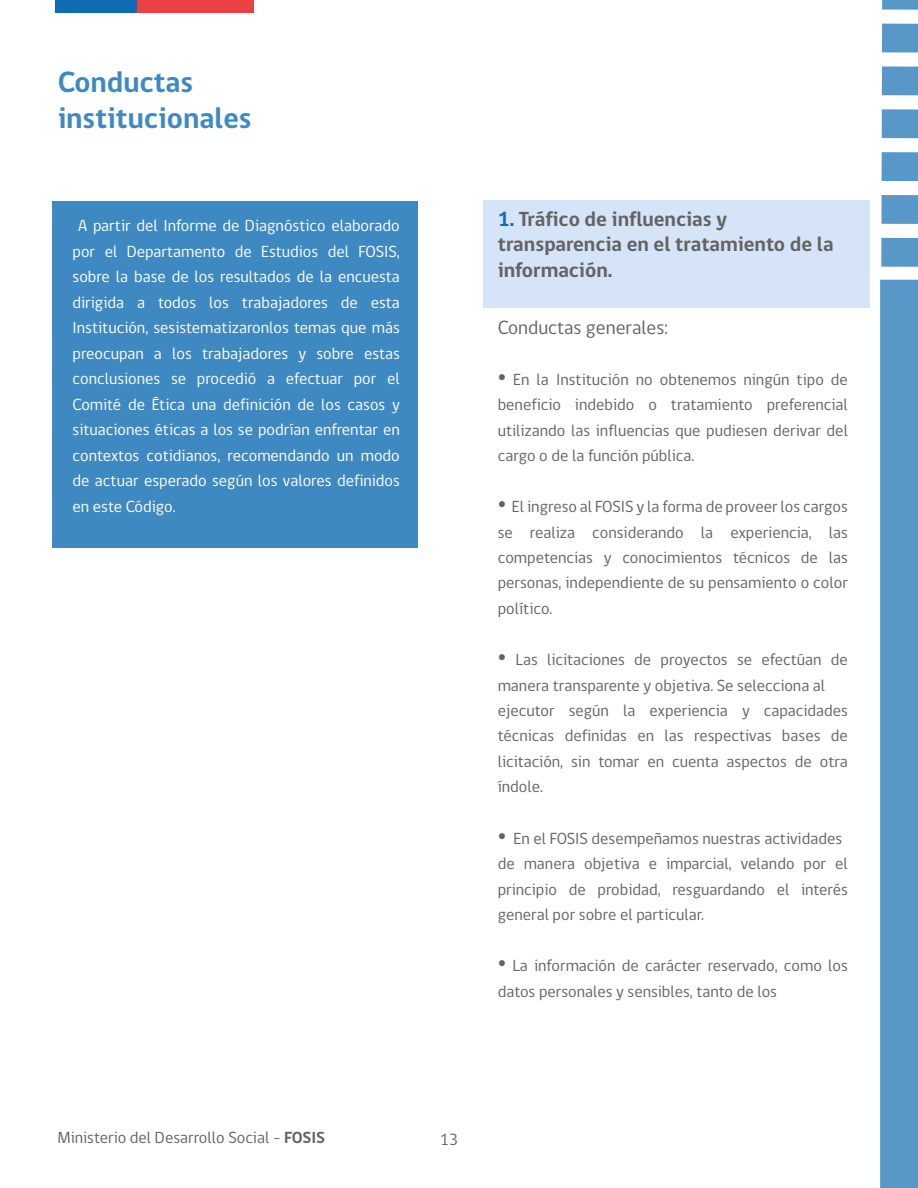
<style>
.page{position:relative;width:918px;height:1188px;background:#fff}
.page>*{position:absolute;margin:0;border:0;box-sizing:border-box;transform-origin:0 0}
.t1{font:700 30px/36px "gob CL";color:#0f6cb3}
.t2{font:700 21px/25.5px "gob CL";color:#636366}
.t3{font:19.5px "gob CL";color:#636366}
.t4{font:16.5px/25.5px "gob CL";color:#636366}
.t5{font:16.5px/25.5px "gob CL";color:#fff;text-align:justify}
.s1{color:#0f6cb3}
.s2{font-family:"Times New Roman";font-size:24px}
.s3{font-weight:700}
</style>
<div class="page">
<div style="left:483px;top:200px;width:387px;height:108px;background:#d5e5f7"></div>
<div style="left:52px;top:202px;width:365px;height:346px;background:#3f89c2"></div>
<div style="left:880px;top:280px;width:38px;height:908px;background:#5798c9"></div>
<div style="left:882px;top:0;width:36px;height:10px;background:#5798c9"></div>
<div style="left:882px;top:24px;width:36px;height:29px;background:#5798c9"></div>
<div style="left:882px;top:66px;width:36px;height:29px;background:#5798c9"></div>
<div style="left:882px;top:109px;width:36px;height:29px;background:#5798c9"></div>
<div style="left:882px;top:152px;width:36px;height:29px;background:#5798c9"></div>
<div style="left:881px;top:195px;width:37px;height:29px;background:#5798c9"></div>
<div style="left:881px;top:238px;width:37px;height:29px;background:#5798c9"></div>
<div style="left:56px;top:0;width:81px;height:13px;background:#0f6cb3"></div>
<div style="left:137px;top:0;width:117px;height:13px;background:#eb4044"></div>
<h1 class="t1" style="left:58px;top:65px;width:196px">Conductas institucionales</h1>
<p class="t5" style="left:73px;top:213px;width:329px;text-indent:6px">A partir del Informe de Diagnóstico elaborado por el Departamento de Estudios del FOSIS, sobre la base de los resultados de la encuesta dirigida a todos los trabajadores de esta Institución, sesistematizaronlos temas que más preocupan a los trabajadores y sobre estas conclusiones se procedió a efectuar por el Comité de Ética una definición de los casos y situaciones éticas a los se podrían enfrentar en contextos cotidianos, recomendando un modo de actuar esperado según los valores definidos en este Código.</p>
<p class="t2" style="left:498px;top:206px;width:337px"><span class="s1">1.</span> Tráfico de influencias y transparencia en el tratamiento de la información.</p>
<p class="t3" style="left:498px;top:314px;width:172px">Conductas generales:</p>
<p class="t4" style="left:498px;top:367px;width:352px;text-align:justify"><span class="s2">•</span> En la Institución no obtenemos ningún tipo de beneficio indebido o tratamiento preferencial utilizando las influencias que pudiesen derivar del cargo o de la función pública.</p>
<p class="t4" style="left:498px;top:494px;width:352px;text-align:justify"><span class="s2">•</span> El ingreso al FOSIS y la forma de proveer los cargos se realiza considerando la experiencia, las competencias y conocimientos técnicos de las personas, independiente de su pensamiento o color político.</p>
<p class="t4" style="left:498px;top:647px;width:352px"><span class="s2">•</span> Las licitaciones de proyectos se efectúan de manera transparente y objetiva. Se selecciona al ejecutor según la experiencia y capacidades técnicas definidas en las respectivas bases de licitación, sin tomar en cuenta aspectos de otra índole.</p>
<p class="t4" style="left:498px;top:826px;width:352px"><span class="s2">•</span> En el FOSIS desempeñamos nuestras actividades de manera objetiva e imparcial, velando por el principio de probidad, resguardando el interés general por sobre el particular.</p>
<p class="t4" style="left:498px;top:953px;width:352px"><span class="s2">•</span> La información de carácter reservado, como los datos personales y sensibles, tanto de los</p>
<p class="t4" style="left:57px;top:1126px;width:269px">Ministerio del Desarrollo Social - <span class="s3">FOSIS</span></p>
<p class="t4" style="left:440px;top:1127px;width:19px">13</p>
</div>
